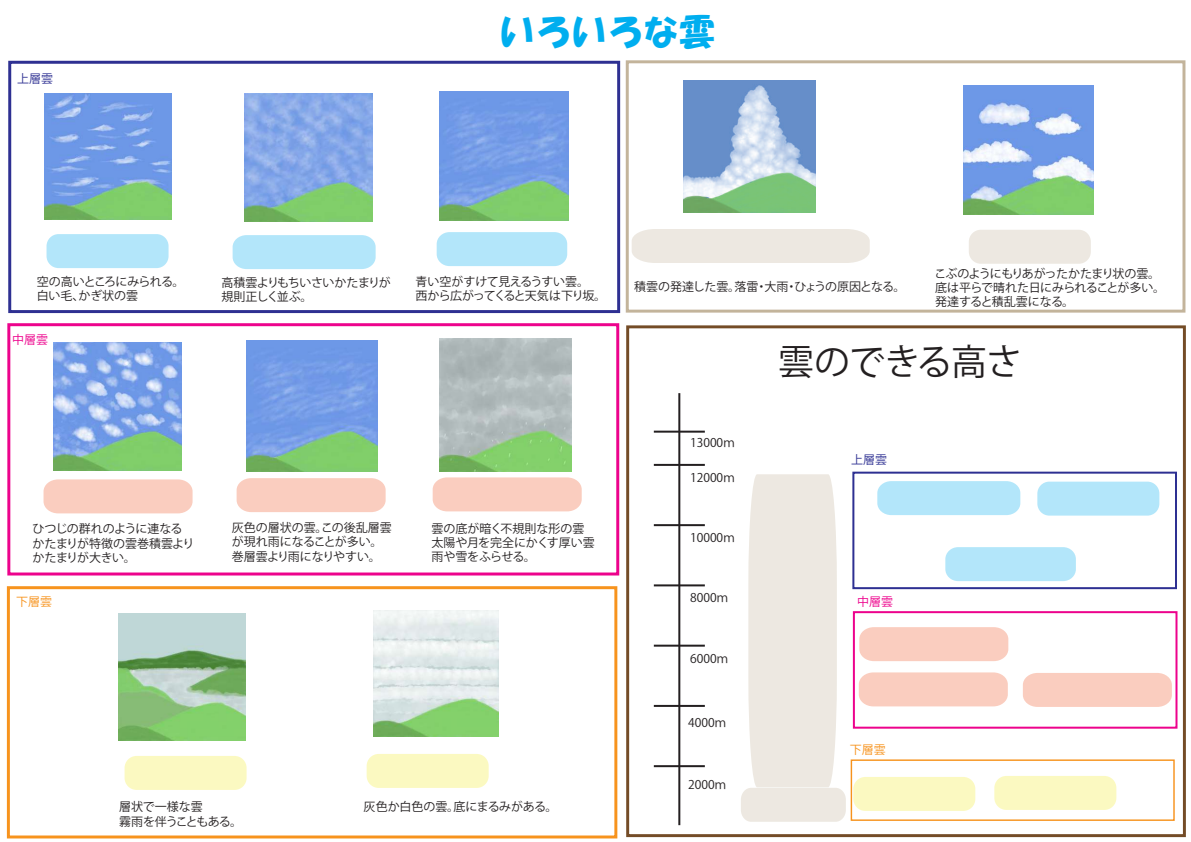
<style>
.page{position:relative;width:1191px;height:842px;background:#fff}
.page>*{position:absolute;margin:0;border:0;box-sizing:border-box;transform-origin:0 0}
.t1{font:36px "Koz Go Pro";letter-spacing:-.03em;color:#231f20}
.t2{font:36px "HG Soei Kakupoptai";color:#00aeef}
.t3{font:12px/14.4px "Koz Go Pro";color:#231f20}
.t4{font:12px/14.4px "Koz Go Pro";letter-spacing:-.04em;color:#231f20}
.t5{font:12px/14.4px "Koz Go Pro";letter-spacing:-.02em;color:#231f20}
.t6{font:12px/14.4px "Koz Go Pro";letter-spacing:-.05em;color:#231f20}
.t7{font:12px/14.4px "Koz Go Pro";letter-spacing:-.045em;color:#231f20}
.t8{font:12px "Koz Go Pro";color:#2e3092}
.t9{font:12px "Koz Go Pro";color:#ed028c}
.t10{font:12px "Koz Go Pro";color:#f7931d}
</style>
<div class="page">
<div style="left:125px;top:756px;width:122px;height:34px;background:#fbf9c1;border-radius:12px"></div>
<div style="left:7px;top:586px;width:610px;height:252px;border:3px solid #f7931d"></div>
<div style="left:237px;top:478px;width:149px;height:34px;background:#facdbf"></div>
<div style="left:44px;top:479px;width:149px;height:34px;background:#facdbf"></div>
<div style="left:968px;top:230px;width:122px;height:34px;background:#ede8e1;border-radius:12px"></div>
<svg style="left:741px;top:474px;width:105px;height:348px"></svg>
<div style="left:632px;top:229px;width:237px;height:34px;background:#ede8e1"></div>
<div style="left:367px;top:754px;width:122px;height:34px;background:#fbf9c1;border-radius:12px"></div>
<div style="left:433px;top:477px;width:149px;height:34px;background:#facdbf"></div>
<div style="left:437px;top:232px;width:130px;height:34px;background:#b3e6fa;border-radius:12px"></div>
<div style="left:47px;top:234px;width:122px;height:34px;background:#b3e6fa;border-radius:12px"></div>
<div style="left:233px;top:235px;width:143px;height:34px;background:#b3e6fa"></div>
<div style="left:1037px;top:482px;width:122px;height:34px;background:#b3e6fa;border-radius:12px"></div>
<div style="left:877px;top:481px;width:143px;height:34px;background:#b3e6fa"></div>
<div style="left:858px;top:672px;width:149px;height:34px;background:#facdbf"></div>
<div style="left:1023px;top:673px;width:148px;height:34px;background:#facdbf"></div>
<div style="left:853px;top:777px;width:122px;height:34px;background:#fbf9c1;border-radius:12px"></div>
<div style="left:994px;top:776px;width:122px;height:34px;background:#fbf9c1;border-radius:12px"></div>
<div style="left:945px;top:547px;width:131px;height:34px;background:#b3e6fa;border-radius:12px"></div>
<div style="left:859px;top:627px;width:149px;height:34px;background:#facdbf"></div>
<img style="left:683px;top:80px;width:132px;height:133px">
<div style="left:8px;top:61px;width:612px;height:252px;border:3px solid #2e3092"></div>
<div style="left:626px;top:60px;width:559px;height:253px;border:3px solid #c3b49b"></div>
<div style="left:7px;top:323px;width:612px;height:252px;border:3px solid #ed028c"></div>
<div style="left:626px;top:325px;width:559px;height:512px;border:3px solid #744c27"></div>
<hr style="left:678px;top:393px;width:2px;height:432px;background:#231f20">
<hr style="left:654px;top:765px;width:51px;height:2px;background:#231f20">
<hr style="left:654px;top:705px;width:51px;height:2px;background:#231f20">
<hr style="left:654px;top:645px;width:51px;height:2px;background:#231f20">
<hr style="left:654px;top:584px;width:51px;height:2px;background:#231f20">
<hr style="left:654px;top:524px;width:51px;height:2px;background:#231f20">
<hr style="left:654px;top:464px;width:51px;height:2px;background:#231f20">
<hr style="left:654px;top:431px;width:51px;height:2px;background:#231f20">
<img style="left:247px;top:341px;width:131px;height:131px">
<img style="left:53px;top:342px;width:129px;height:129px">
<img style="left:439px;top:339px;width:133px;height:132px">
<img style="left:45px;top:93px;width:127px;height:127px">
<img style="left:118px;top:613px;width:128px;height:127px">
<img style="left:244px;top:93px;width:129px;height:129px">
<img style="left:439px;top:92px;width:129px;height:128px">
<img style="left:963px;top:85px;width:130px;height:130px">
<img style="left:373px;top:611px;width:125px;height:125px">
<div style="left:852px;top:472px;width:325px;height:117px;border:2px solid #2e3092"></div>
<div style="left:853px;top:611px;width:324px;height:118px;border:2px solid #ed028c"></div>
<div style="left:850px;top:759px;width:324px;height:62px;border:1px solid #f7931d"></div>
<p class="t8" style="left:17px;top:70px;width:37px">上層雲</p>
<h1 class="t2" style="left:499px;top:14px;width:217px">いろいろな雲</h1>
<p class="t5" style="left:37px;top:275px;width:149px">空の高いところにみられる。白い毛、かぎ状の雲</p>
<p class="t9" style="left:12px;top:331px;width:37px">中層雲</p>
<p class="t7" style="left:222px;top:276px;width:171px">高積雲よりもちいさいかたまりが規則正しく並ぶ。</p>
<p class="t6" style="left:415px;top:274px;width:192px">青い空がすけて見えるうすい雲。<br>西から広がってくると天気は下り坂。</p>
<p class="t3" style="left:33px;top:522px;width:163px">ひつじの群れのように連なるかたまりが特徴の雲巻積雲よりかたまりが大きい。</p>
<p class="t3" style="left:232px;top:520px;width:162px">灰色の層状の雲。この後乱層雲が現れ雨になることが多い。巻層雲より雨になりやすい。</p>
<p class="t3" style="left:431px;top:521px;width:165px">雲の底が暗く不規則な形の雲太陽や月を完全にかくす厚い雲雨や雪をふらせる。</p>
<p class="t3" style="left:634px;top:280px;width:273px">積雲の発達した雲。落雷・大雨・ひょうの原因となる。</p>
<p class="t4" style="left:934px;top:266px;width:232px">こぶのようにもりあがったかたまり状の雲。底は平らで晴れた日にみられることが多い。発達すると積乱雲になる。</p>
<p class="t3" style="left:690px;top:436px;width:47px">13000ｍ</p>
<p class="t3" style="left:690px;top:471px;width:47px">12000ｍ</p>
<p class="t3" style="left:690px;top:531px;width:47px">10000ｍ</p>
<h1 class="t1" style="left:778px;top:338px;width:245px">雲のできる高さ</h1>
<p class="t8" style="left:851px;top:451px;width:37px">上層雲</p>
<p class="t3" style="left:690px;top:591px;width:40px">8000ｍ</p>
<p class="t10" style="left:16px;top:593px;width:37px">下層雲</p>
<p class="t9" style="left:857px;top:593px;width:37px">中層雲</p>
<p class="t3" style="left:690px;top:652px;width:40px">6000ｍ</p>
<p class="t5" style="left:119px;top:800px;width:124px">層状で一様な雲<br>霧雨を伴うこともある。</p>
<p class="t3" style="left:364px;top:800px;width:195px">灰色か白色の雲。底にまるみがある。</p>
<p class="t3" style="left:688px;top:716px;width:40px">4000ｍ</p>
<p class="t3" style="left:688px;top:777px;width:40px">2000ｍ</p>
<p class="t10" style="left:849px;top:742px;width:37px">下層雲</p>
</div>
